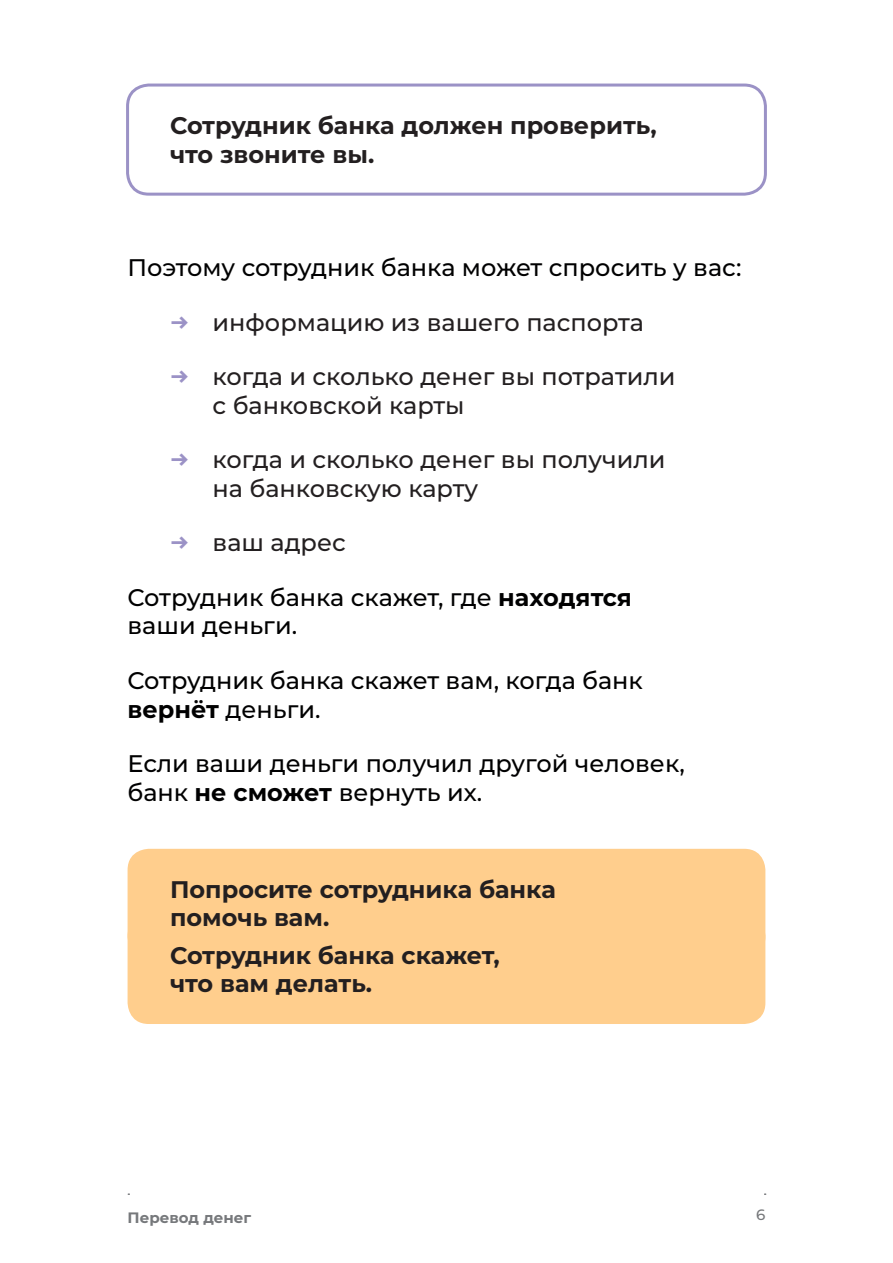
<style>
.page{position:relative;width:893px;height:1263px;background:#fff}
.page>*{position:absolute;margin:0;border:0;box-sizing:border-box;transform-origin:0 0}
.Текст{font:500 24px/28.8px "Montserrat";color:#000001}
.t1{font:500 24px/28.8px "Montserrat";color:#231f20}
.Подзаголовок_Важное{font:700 24px/28.8px "Montserrat";color:#231f20}
.t2{font:700 15px "Montserrat";color:#76787b}
.t3{font:500 15px "Montserrat";color:#76787b}
.s1{font-family:"Actay Wide";font-weight:700;color:#9b92c6}
.s2{font-weight:700}
</style>
<div class="page">
<div style="left:126px;top:84px;width:641px;height:112px;border:3px solid #9b92c6;border-radius:21px"></div>
<div style="left:128px;top:849px;width:637px;height:109px;background:#ffce8d;border-radius:21px"></div>
<div style="left:128px;top:915px;width:637px;height:109px;background:#ffce8d;border-radius:21px"></div>
<p class="Подзаголовок_Важное" style="left:170px;top:110px;width:488px">Сотрудник банка должен проверить, что звоните вы.</p>
<p class="Текст" style="left:128px;top:253px;width:615px">Поэтому сотрудник банка может спросить у вас:</p>
<p class="t1" style="left:170px;top:307px;width:475px"><span class="s1">→</span> информацию из вашего паспорта</p>
<p class="t1" style="left:213px;top:361px;width:464px;text-indent:-43px"><span class="s1">→</span> когда и сколько денег вы потратили с банковской карты</p>
<p class="t1" style="left:213px;top:444px;width:454px;text-indent:-43px"><span class="s1">→</span> когда и сколько денег вы получили на банковскую карту</p>
<p class="t1" style="left:170px;top:527px;width:177px"><span class="s1">→</span> ваш адрес</p>
<p class="Текст" style="left:128px;top:582px;width:506px">Сотрудник банка скажет, где <span class="s2">находятся </span>ваши деньги.</p>
<p class="Текст" style="left:128px;top:665px;width:517px">Сотрудник банка скажет вам, когда банк <span class="s2">вернёт</span> деньги.</p>
<p class="Текст" style="left:128px;top:748px;width:559px">Если ваши деньги получил другой человек, банк <span class="s2">не сможет</span> вернуть их.</p>
<p class="Подзаголовок_Важное" style="left:170px;top:873px;width:387px">Попросите сотрудника банка помочь вам.</p>
<p class="Подзаголовок_Важное" style="left:170px;top:939px;width:331px">Сотрудник банка скажет, что вам делать.</p>
<p class="t2" style="left:128px;top:1207px;width:125px">Перевод денег</p>
<p class="t3" style="left:756px;top:1205px;width:11px">6</p>
</div>
